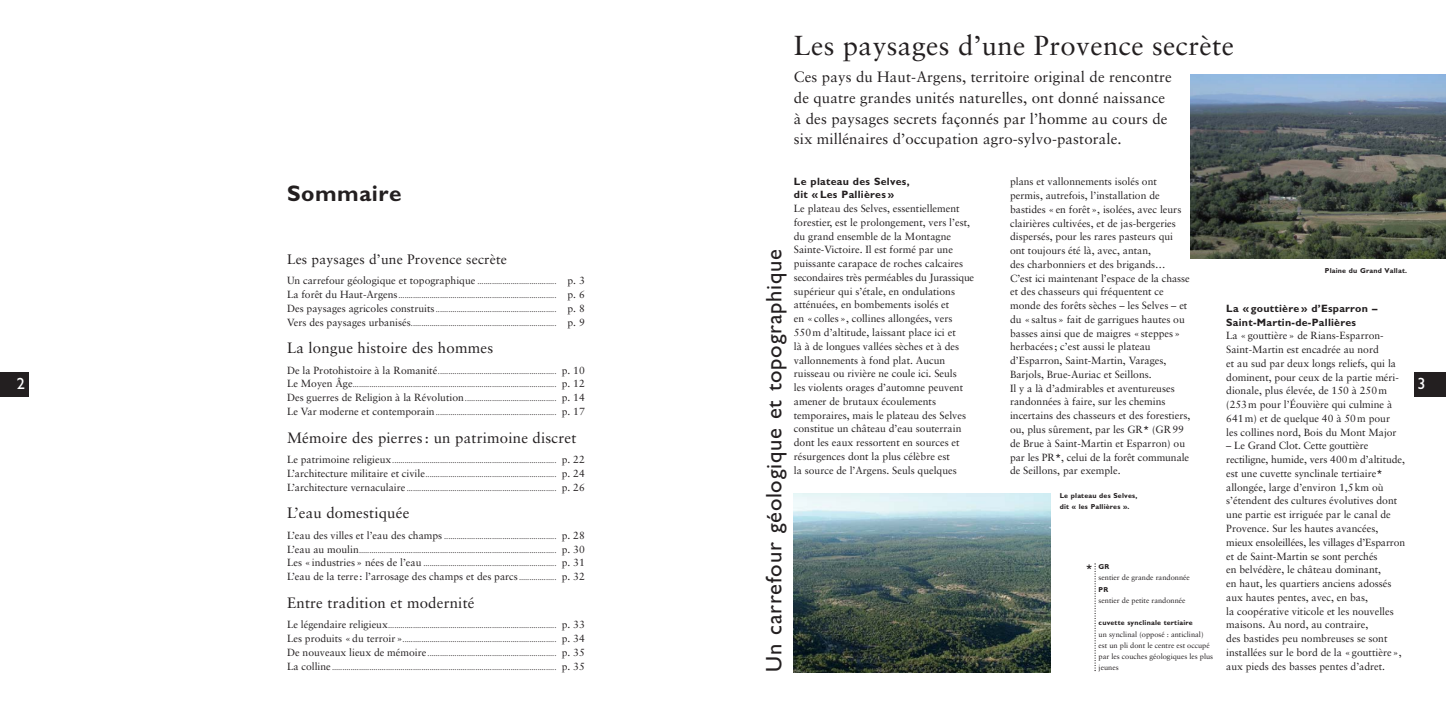
<style>
.page{position:relative;width:1446px;height:720px;background:#fff}
.page>*{position:absolute;margin:0;border:0;box-sizing:border-box;transform-origin:0 0}
.t1{font:27.5px "Sabon";letter-spacing:.015em;color:#231f20}
.t2{font:22.5px "M Gill Sans";letter-spacing:.035em;color:#231f20}
.t3{font:700 22.5px "M Gill Sans";letter-spacing:.025em;color:#231f20}
.t4{font:16.25px "M Gill Sans";color:#fff}
.t5{font:15px/20.6px "Sabon";letter-spacing:.01em;color:#231f20}
.t6{font:13.75px "Sabon";letter-spacing:.015em;color:#231f20}
.t7{font:700 10.62px/13.8px "M Gill Sans";letter-spacing:.025em;color:#231f20}
.t8{font:10.38px/13.8px "Sabon";color:#231f20}
.t9{font:7.5px/13.8px "Sabon";color:#231f20;text-align:justify}
.t10{font:700 7.12px/11.2px "M Gill Sans";letter-spacing:.025em;color:#231f20}
.s1{font-family:"Franklin Gothic";font-weight:600}
.s2{font-size:7.5px}
.s3{font-size:10.38px}
.s4{font-family:"Franklin Gothic";font-weight:600;font-size:12.5px}
</style>
<div class="page">
<div style="left:0;top:372px;width:28px;height:25px;background:#231f20"></div>
<div style="left:1414px;top:372px;width:32px;height:25px;background:#231f20"></div>
<img style="left:794px;top:493px;width:257px;height:178px">
<img style="left:1191px;top:74px;width:255px;height:185px">
<svg style="left:1094px;top:563px;width:1px;height:106px"></svg>
<h1 class="t1" style="left:794px;top:34px;width:441px">Les paysages d’une Provence secrète</h1>
<h3 class="t5" style="left:794px;top:68px;width:379px">Ces pays du Haut-Argens, territoire original de rencontre de quatre grandes unités naturelles, ont donné naissance à des paysages secrets façonnés par l’homme au cours de six millénaires d’occupation agro-sylvo-pastorale.</h3>
<p class="t8" style="left:1010px;top:175px;width:182px">plans et vallonnements isolés ont permis, autrefois, l’installation de bastides «en forêt», isolées, avec leurs clairières cultivées, et de jas-bergeries dispersés, pour les rares pasteurs qui ont toujours été là, avec, antan,<br>des charbonniers et des brigands… C’est ici maintenant l’espace de la chasse et des chasseurs qui fréquentent ce monde des forêts sèches – les Selves – et du «saltus» fait de garrigues hautes ou basses ainsi que de maigres «steppes» herbacées; c’est aussi le plateau d’Esparron, Saint-Martin, Varages, Barjols, Brue-Auriac et Seillons.<br>Il y a là d’admirables et aventureuses randonnées à faire, sur les chemins incertains des chasseurs et des forestiers, ou, plus sûrement, par les GR<span class="s1">*</span> (GR99 de Brue à Saint-Martin et Esparron) ou par les PR<span class="s1">*</span>, celui de la forêt communale de Seillons, par exemple.</p>
<p class="t7" style="left:794px;top:175px;width:117px">Le plateau des Selves, dit «Les Pallières»</p>
<p class="t8" style="left:794px;top:202px;width:182px">Le plateau des Selves, essentiellement forestier, est le prolongement, vers l’est, du grand ensemble de la Montagne Sainte-Victoire. Il est formé par une puissante carapace de roches calcaires secondaires très perméables du Jurassique supérieur qui s’étale, en ondulations atténuées, en bombements isolés et<br>en «colles», collines allongées, vers 550m d’altitude, laissant place ici et<br>là à de longues vallées sèches et à des vallonnements à fond plat. Aucun ruisseau ou rivière ne coule ici. Seuls<br>les violents orages d’automne peuvent amener de brutaux écoulements temporaires, mais le plateau des Selves constitue un château d’eau souterrain dont les eaux ressortent en sources et résurgences dont la plus célèbre est<br>la source de l’Argens. Seuls quelques</p>
<h2 class="t3" style="left:287px;top:185px;width:116px">Sommaire</h2>
<h2 class="t2" style="left:766px;top:671px;width:424px;rotate:-90deg">Un carrefour géologique et topographique</h2>
<h3 class="t6" style="left:287px;top:253px;width:221px">Les paysages d’une Provence secrète</h3>
<p class="t8" style="left:287px;top:274px;width:299px">Un carrefour géologique et topographique <span class="s2">......................................</span> p. 3</p>
<p class="t9" style="left:287px;top:289px;width:299px"><span class="s3">La forêt du Haut-Argens</span>............................................................................ <span class="s3">p. 6<br>Des paysages agricoles construits</span> .......................................................... <span class="s3">p. 8<br>Vers des paysages urbanisés</span>...................................................................... <span class="s3">p. 9</span></p>
<h3 class="t5" style="left:287px;top:338px;width:208px">La longue histoire des hommes</h3>
<p class="t9" style="left:287px;top:365px;width:299px"><span class="s3">De la Protohistoire à la Romanité</span>......................................................... <span class="s3">p. 10<br>Le Moyen Âge</span>.................................................................................................. <span class="s3">p. 12<br>Des guerres de Religion à la Révolution</span>............................................ <span class="s3">p. 14<br>Le Var moderne et contemporain</span>.......................................................... <span class="s3">p. 17</span></p>
<h3 class="t5" style="left:287px;top:428px;width:291px">Mémoire des pierres : un patrimoine discret</h3>
<p class="t9" style="left:287px;top:454px;width:299px"><span class="s3">Le patrimoine religieux</span>............................................................................... <span class="s3">p. 22<br>L’architecture militaire et civile</span>............................................................... <span class="s3">p. 24<br>L’architecture vernaculaire</span> ........................................................................ <span class="s3">p. 26</span></p>
<h3 class="t5" style="left:287px;top:503px;width:124px">L’eau domestiquée</h3>
<p class="t9" style="left:287px;top:530px;width:299px"><span class="s3">L’eau des villes et l’eau des champs</span> ...................................................... <span class="s3">p. 28<br>L’eau au moulin</span>............................................................................................... <span class="s3">p. 30<br>Les «industries» nées de l’eau</span> ................................................................ <span class="s3">p. 31</span></p>
<p class="t8" style="left:287px;top:570px;width:299px">L’eau de la terre: l’arrosage des champs et des parcs<span class="s2">..................</span> p. 32</p>
<h3 class="t5" style="left:287px;top:593px;width:189px">Entre tradition et modernité</h3>
<p class="t9" style="left:287px;top:619px;width:299px"><span class="s3">Le légendaire religieux</span>................................................................................. <span class="s3">p. 33<br>Les produits «du terroir»</span>.......................................................................... <span class="s3">p. 34<br>De nouveaux lieux de mémoire</span> .............................................................. <span class="s3">p. 35<br>La colline</span> ............................................................................................................ <span class="s3">p. 35</span></p>
<p class="t10" style="left:1325px;top:265px;width:84px">Plaine du Grand Vallat.</p>
<p class="t7" style="left:1226px;top:302px;width:153px">La «gouttière» d’Esparron –<br>Saint-Martin-de-Pallières</p>
<p class="t8" style="left:1226px;top:329px;width:174px">La «gouttière» de Rians-Esparron-Saint-Martin est encadrée au nord<br>et au sud par deux longs reliefs, qui la dominent, pour ceux de la partie méri - dionale, plus élevée, de 150 à 250m (253m pour l’Éouvière qui culmine à 641m) et de quelque 40 à 50m pour les collines nord, Bois du Mont Major</p>
<p class="t8" style="left:1226px;top:439px;width:180px">– Le Grand Clot. Cette gouttière rectiligne, humide, vers 400m d’altitude, est une cuvette synclinale tertiaire<span class="s1">* </span>allongée, large d’environ 1,5km où s’étendent des cultures évolutives dont une partie est irriguée par le canal de Provence. Sur les hautes avancées, mieux ensoleillées, les villages d’Esparron et de Saint-Martin se sont perchés<br>en belvédère, le château dominant,<br>en haut, les quartiers anciens adossés aux hautes pentes, avec, en bas,<br>la coopérative viticole et les nouvelles maisons. Au nord, au contraire,<br>des bastides peu nombreuses se sont installées sur le bord de la «gouttière», aux pieds des basses pentes d’adret.</p>
<h3 class="t4" style="left:17px;top:377px;width:10px">2</h3>
<h3 class="t4" style="left:1417px;top:377px;width:10px">3</h3>
<p class="t10" style="left:1059px;top:490px;width:79px">Le plateau des Selves, dit « les Pallières ».</p>
<p class="t10" style="left:1085px;top:561px;width:25px"><span class="s4">*</span> GR</p>
<p class="t9" style="left:1098px;top:571px;width:93px">sentier de grande randonnée</p>
<p class="t10" style="left:1098px;top:584px;width:11px">PR</p>
<p class="t9" style="left:1098px;top:593px;width:88px">sentier de petite randonnée</p>
<p class="t10" style="left:1098px;top:617px;width:96px">cuvette synclinale tertiaire</p>
<p class="t9" style="left:1098px;top:628px;width:116px;line-height:11.2px;text-align:left">un synclinal (opposé : anticlinal) est un pli dont le centre est occupé par les couches géologiques les plus jeunes</p>
</div>
